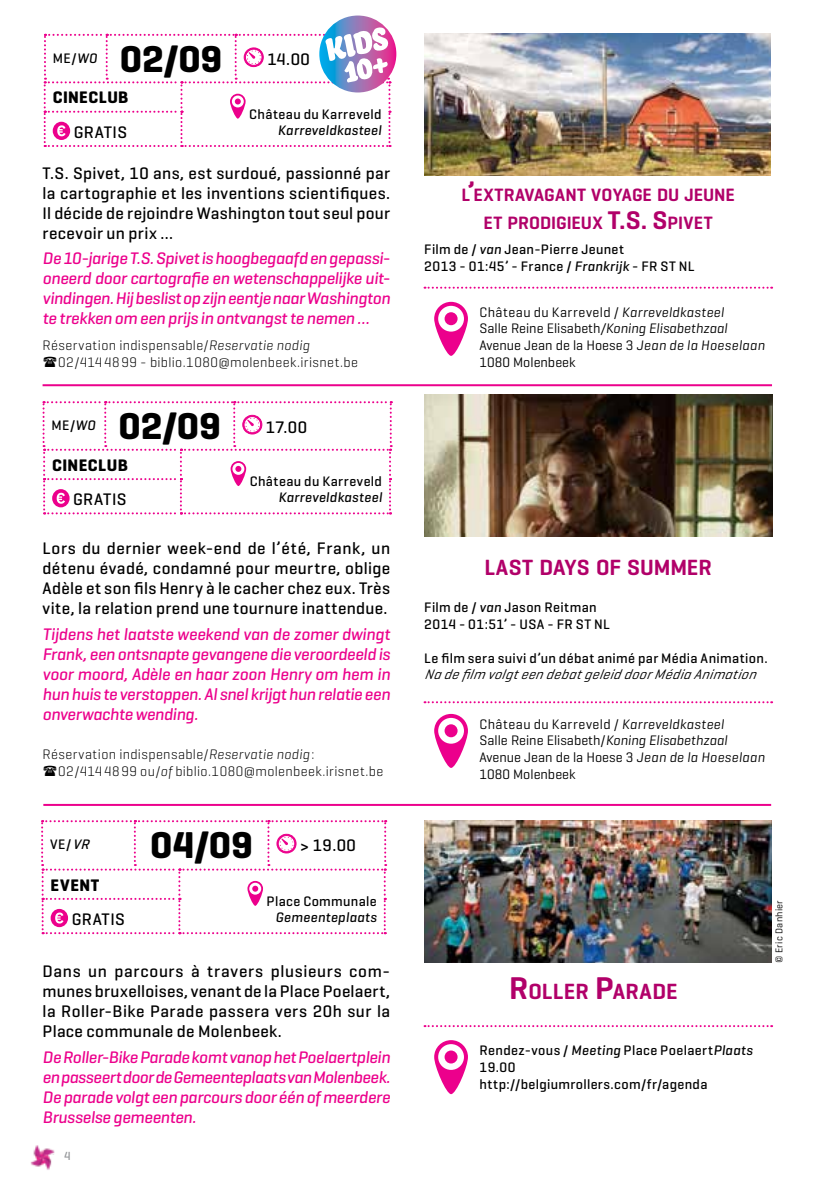
<style>
.page{position:relative;width:840px;height:1191px;background:#fff}
.page>*{position:absolute;margin:0;border:0;box-sizing:border-box;transform-origin:0 0}
.t1{font:700 38px "Geogrotesque";letter-spacing:.005em;color:#000}
.t2{font:600 22.4px "Geogrotesque";letter-spacing:.005em;color:#b10069}
.t3{font:600 18.2px/28px "Geogrotesque";letter-spacing:.005em;color:#b10069;text-align:center}
.t4{font:italic 500 17px/20px "Geogrotesque";letter-spacing:-.015em;color:#ec008c;text-align:justify}
.t5{font:500 17px/20px "Geogrotesque";letter-spacing:.02em;color:#000;text-align:justify}
.t6{font:700 17px "Geogrotesque";letter-spacing:.03em;color:#000}
.t7{font:500 14px/16.8px "Geogrotesque";letter-spacing:.025em;color:#000}
.t8{font:14px/16.8px "Geogrotesque";color:#000}
.t9{font:300 14px/16.8px "Geogrotesque";letter-spacing:.025em;color:#000}
.t10{font:italic 500 14px "Geogrotesque";letter-spacing:.02em;color:#000}
.t11{font:italic 14px "Geogrotesque";color:#000}
.t12{font:500 12px "Geogrotesque";color:#939598}
.t13{font:10px "Geogrotesque";letter-spacing:.025em;color:#000}
.s1{font-style:italic}
.s2{font-size:26px}
.s3{font-size:32px}
</style>
<div class="page">
<img style="left:30px;top:1145px;width:25px;height:25px">
<svg style="left:424px;top:287px;width:347px;height:2px"></svg>
<hr style="left:43px;top:384px;width:728px;height:2px;background:#ec008c">
<hr style="left:43px;top:804px;width:727px;height:2px;background:#ec008c">
<svg style="left:424px;top:701px;width:347px;height:2px"></svg>
<svg style="left:424px;top:1025px;width:347px;height:2px"></svg>
<img style="left:424px;top:34px;width:346px;height:142px">
<img style="left:424px;top:394px;width:347px;height:142px">
<svg style="left:43px;top:401px;width:348px;height:113px"></svg>
<img style="left:424px;top:820px;width:347px;height:142px">
<svg style="left:41px;top:820px;width:345px;height:114px"></svg>
<svg style="left:319px;top:16px;width:77px;height:76px"></svg>
<svg style="left:44px;top:27px;width:346px;height:120px"></svg>
<svg style="left:434px;top:714px;width:33px;height:54px"></svg>
<div style="left:438px;top:718px;width:25px;height:25px;background:#fff;border-radius:50%"></div>
<div style="left:444px;top:724px;width:13px;height:13px;background:#ec008c;border-radius:50%"></div>
<svg style="left:434px;top:302px;width:33px;height:54px"></svg>
<div style="left:438px;top:306px;width:25px;height:25px;background:#fff;border-radius:50%"></div>
<div style="left:444px;top:312px;width:13px;height:13px;background:#ec008c;border-radius:50%"></div>
<svg style="left:434px;top:1040px;width:33px;height:54px"></svg>
<div style="left:438px;top:1044px;width:25px;height:26px;background:#fff;border-radius:50%"></div>
<div style="left:444px;top:1050px;width:13px;height:13px;background:#ec008c;border-radius:50%"></div>
<p class="t7" style="left:53px;top:49px;width:46px">ME/<span class="s1">WO</span></p>
<h1 class="t1" style="left:120px;top:35px;width:104px">02/09</h1>
<p class="t5" style="left:267px;top:49px;width:44px">14.00</p>
<p class="t6" style="left:53px;top:87px;width:77px">CINECLUB</p>
<p class="t7" style="left:249px;top:105px;width:134px">Château du Karreveld</p>
<p class="t5" style="left:74px;top:122px;width:55px">GRATIS</p>
<p class="t10" style="left:278px;top:121px;width:105px">Karreveldkasteel</p>
<p class="t5" style="left:43px;top:162px;width:349px">T.S. Spivet, 10 ans, est surdoué, passionné par la cartographie et les inventions scientifiques.<br>Il décide de rejoindre Washington tout seul pour recevoir un prix ...</p>
<p class="t4" style="left:43px;top:248px;width:349px">De 10-jarige T.S. Spivet is hoogbegaafd en gepassi&shy;oneerd door cartografie en wetenschappelijke uit&shy;vindingen. Hij beslist op zijn eentje naar Washington te trekken om een prijs in ontvangst te nemen …</p>
<p class="t9" style="left:58px;top:336px;width:301px;text-indent:-16px">Réservation indispensable/<span class="s1">Reservatie nodig<br></span>02/4144899 - biblio.1080@molenbeek.irisnet.be</p>
<p class="t7" style="left:52px;top:416px;width:46px">ME/<span class="s1">WO</span></p>
<h1 class="t1" style="left:119px;top:402px;width:104px">02/09</h1>
<p class="t5" style="left:266px;top:416px;width:43px">17.00</p>
<p class="t6" style="left:52px;top:454px;width:77px">CINECLUB</p>
<p class="t7" style="left:250px;top:472px;width:134px">Château du Karreveld</p>
<p class="t5" style="left:73px;top:489px;width:55px">GRATIS</p>
<p class="t10" style="left:278px;top:488px;width:105px">Karreveldkasteel</p>
<p class="t5" style="left:43px;top:538px;width:349px">Lors du dernier week-end de l’été, Frank, un détenu évadé, condamné pour meurtre, oblige Adèle et son fils Henry à le cacher chez eux. Très vite, la relation prend une tournure inattendue.</p>
<p class="t4" style="left:43px;top:624px;width:349px">Tijdens het laatste weekend van de zomer dwingt Frank, een ontsnapte gevangene die veroordeeld is voor moord, Adèle en haar zoon Henry om hem in hun huis te verstoppen. Al snel krijgt hun relatie een onverwachte wending.</p>
<p class="t9" style="left:58px;top:745px;width:326px;text-indent:-16px">Réservation indispensable/<span class="s1">Reservatie nodig</span>:<br>02/4144899 ou/<span class="s1">of</span> biblio.1080@molenbeek.irisnet.be</p>
<p class="t7" style="left:50px;top:835px;width:45px">VE/<span class="s1">VR</span></p>
<h1 class="t1" style="left:150px;top:821px;width:104px">04/09</h1>
<p class="t5" style="left:300px;top:835px;width:57px">&gt; 19.00</p>
<p class="t6" style="left:51px;top:874px;width:50px">EVENT</p>
<p class="t7" style="left:266px;top:892px;width:111px">Place Communale</p>
<p class="t5" style="left:72px;top:909px;width:55px">GRATIS</p>
<p class="t10" style="left:275px;top:908px;width:103px">Gemeenteplaats</p>
<p class="t5" style="left:43px;top:961px;width:349px">Dans un parcours à travers plusieurs com&shy;munes bruxelloises, venant de la Place Poelaert, la Roller-Bike Parade passera vers 20h sur la Place communale de Molenbeek.</p>
<p class="t4" style="left:43px;top:1046px;width:349px">De Roller-Bike Parade komt vanop het Poelaertplein en passeert door de Gemeenteplaats van Molenbeek.<br>De parade volgt een parcours door één of meerdere Brusselse gemeenten.</p>
<p class="t12" style="left:64px;top:1148px;width:8px">4</p>
<p class="t3" style="left:461px;top:180px;width:275px">L<span class="s2">’</span>EXTRAVAGANT VOYAGE DU JEUNE<br>ET PRODIGIEUX <span class="s2">T.S. S</span>PIVET</p>
<p class="t7" style="left:424px;top:240px;width:272px">Film de / <span class="s1">van</span> Jean-Pierre Jeunet<br>2013 - 01:45’ - France / <span class="s1">Frankrijk</span> - FR ST NL</p>
<p class="t8" style="left:479px;top:303px;width:286px">Château du Karreveld / <span class="s1">Karreveldkasteel<br></span>Salle Reine Elisabeth<span class="s1">/Koning Elisabethzaal </span>Avenue Jean de la Hoese 3 <span class="s1">Jean de la Hoeselaan </span>1080 Molenbeek</p>
<h2 class="t2" style="left:484px;top:553px;width:229px">LAST DAYS OF SUMMER</h2>
<p class="t7" style="left:424px;top:598px;width:187px">Film de / <span class="s1">van</span> Jason Reitman<br>2014 - 01:51’ - USA - FR ST NL</p>
<p class="t7" style="left:424px;top:649px;width:345px">Le film sera suivi d’un débat animé par Média Animation.</p>
<p class="t11" style="left:424px;top:666px;width:337px">Nadefilm volgteendebatgeleiddoorMédiaAnimation</p>
<p class="t8" style="left:479px;top:715px;width:287px">Château du Karreveld / <span class="s1">Karreveldkasteel<br></span>Salle Reine Elisabeth/<span class="s1">Koning Elisabethzaal </span>Avenue Jean de la Hoese 3 <span class="s1">Jean de la Hoeselaan </span>1080 Molenbeek</p>
<h2 class="t2" style="left:509px;top:977px;width:170px"><span class="s3">R</span>OLLER <span class="s3">P</span>ARADE</h2>
<p class="t7" style="left:479px;top:1041px;width:274px">Rendez-vous / <span class="s1">Meeting</span> Place Poelaert<span class="s1">Plaats<br></span>19.00<br>http://belgiumrollers.com/fr/agenda</p>
<p class="t13" style="left:772px;top:963px;width:64px;rotate:-90deg">© Eric Danhier</p>
</div>
